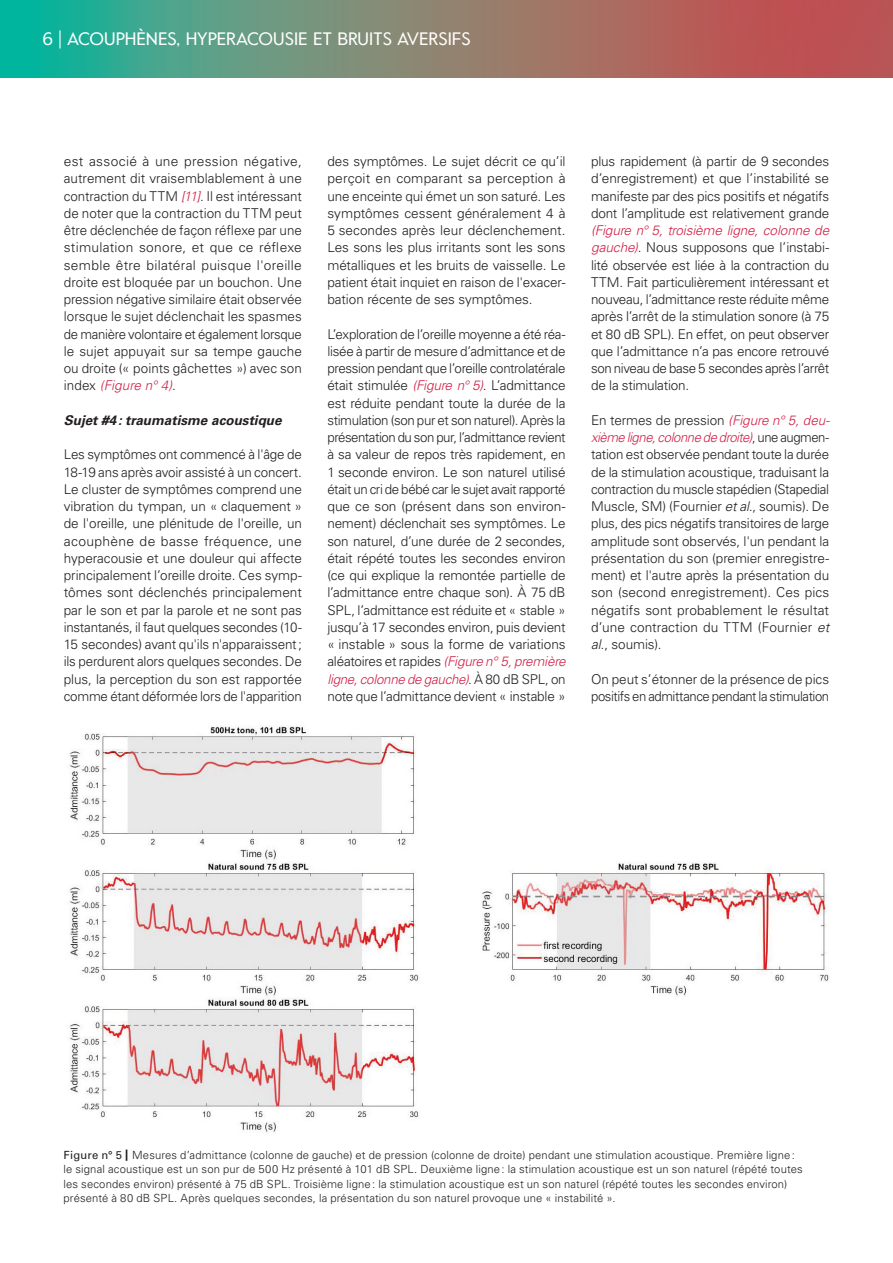
<style>
.page{position:relative;width:893px;height:1263px;background:#fff}
.page>*{position:absolute;margin:0;border:0;box-sizing:border-box;transform-origin:0 0}
._00_Folios{font:18px "Value";color:#fff}
.MondeOto_Texte-coura{font:300 13.5px/17.2px "Univers LT Std";letter-spacing:-.01em;color:#231f20;text-align:justify}
.MondeOto_Texte-coura-2{font:300 13.5px/17.2px "Univers LT Std";letter-spacing:-.03em;color:#231f20}
.MondeOto_T3{font:italic 700 13.5px "Univers LT Std";color:#231f20}
.Légende_figure{font:300 11.25px/14.2px "Univers LT Std";letter-spacing:.01em;color:#231f20}
.s1{font-family:"Univers LT Std";font-weight:300}
.s2{font-style:italic;color:#d12046}
.s3{font-style:italic}
.s4{font-weight:400}
.s5{font-weight:900}
</style>
<div class="page">
<svg style="left:0;top:0;width:893px;height:78px;background:#818171"></svg>
<img style="left:69px;top:726px;width:760px;height:408px">
<p class="_00_Folios" style="left:43px;top:27px;width:430px">6 <span class="s1">|</span> ACOUPHÈNES, HYPERACOUSIE ET BRUITS AVERSIFS</p>
<p class="MondeOto_Texte-coura" style="left:64px;top:153px;width:240px">est associé à une pression négative, autrement dit vraisemblablement à une contraction du TTM <span class="s2">[11]</span>. Il est intéressant de noter que la contraction du TTM peut être déclenchée de façon réflexe par une stimulation sonore, et que ce réflexe semble être bilatéral puisque l'oreille droite est bloquée par un bouchon. Une pression négative similaire était observée lorsque le sujet déclenchait les spasmes de manière volontaire et également lorsque le sujet appuyait sur sa tempe gauche ou droite (« points gâchettes ») avec son index <span class="s2">(Figure n° 4)</span>.</p>
<p class="MondeOto_T3" style="left:64px;top:412px;width:219px">Sujet #4: traumatisme acoustique</p>
<p class="MondeOto_Texte-coura" style="left:64px;top:446px;width:240px">Les symptômes ont commencé à l'âge de 18-19 ans après avoir assisté à un concert.<br>Le cluster de symptômes comprend une vibration du tympan, un « claquement » de l'oreille, une plénitude de l'oreille, un acouphène de basse fréquence, une hyperacousie et une douleur qui affecte principalement l’oreille droite. Ces symp&shy;tômes sont déclenchés principalement par le son et par la parole et ne sont pas instantanés, il faut quelques secondes (10- 15 secondes) avant qu'ils n'apparaissent; ils perdurent alors quelques secondes. De plus, la perception du son est rapportée comme étant déformée lors de l'apparition</p>
<p class="MondeOto_Texte-coura" style="left:327px;top:153px;width:240px">des symptômes. Le sujet décrit ce qu’il perçoit en comparant sa perception à une enceinte qui émet un son saturé. Les symptômes cessent généralement 4 à 5 secondes après leur déclenchement.<br>Les sons les plus irritants sont les sons métalliques et les bruits de vaisselle. Le patient était inquiet en raison de l'exacer&shy;bation récente de ses symptômes.</p>
<p class="MondeOto_Texte-coura" style="left:327px;top:325px;width:240px">L’exploration de l’oreille moyenne a été réa&shy;lisée à partir de mesure d’admittance et de pression pendant que l’oreille controlatérale était stimulée <span class="s2">(Figure n° 5)</span>. L’admittance est réduite pendant toute la durée de la stimulation (son pur et son naturel). Après la présentation du son pur, l’admittance revient à sa valeur de repos très rapidement, en 1 seconde environ. Le son naturel utilisé était un cri de bébé car le sujet avait rapporté que ce son (présent dans son environ&shy;nement) déclenchait ses symptômes. Le son naturel, d’une durée de 2 secondes, était répété toutes les secondes environ (ce qui explique la remontée partielle de l’admittance entre chaque son). À 75 dB SPL, l’admittance est réduite et « stable » jusqu’à 17 secondes environ, puis devient « instable » sous la forme de variations aléatoires et rapides <span class="s2">(Figure n° 5, première ligne, colonne de gauche)</span>. À 80 dB SPL, on note que l’admittance devient « instable »</p>
<p class="MondeOto_Texte-coura" style="left:591px;top:153px;width:240px">plus rapidement (à partir de 9 secondes d’enregistrement) et que l’instabilité se manifeste par des pics positifs et négatifs dont l’amplitude est relativement grande <span class="s2">(Figure n° 5, troisième ligne, colonne de gauche)</span>. Nous supposons que l’instabi&shy;lité observée est liée à la contraction du TTM. Fait particulièrement intéressant et nouveau, l’admittance reste réduite même après l’arrêt de la stimulation sonore (à 75 et 80 dB SPL). En effet, on peut observer que l’admittance n’a pas encore retrouvé son niveau de base 5 secondes après l’arrêt de la stimulation.</p>
<p class="MondeOto_Texte-coura" style="left:591px;top:411px;width:240px">En termes de pression <span class="s2">(Figure n° 5, deu&shy;xième ligne, colonne de droite)</span>, une augmen&shy;tation est observée pendant toute la durée de la stimulation acoustique, traduisant la contraction du muscle stapédien (Stapedial Muscle, SM) (Fournier <span class="s3">et al.</span>, soumis). De plus, des pics négatifs transitoires de large amplitude sont observés, l'un pendant la présentation du son (premier enregistre&shy;ment) et l'autre après la présentation du son (second enregistrement). Ces pics négatifs sont probablement le résultat d’une contraction du TTM (Fournier <span class="s3">et al.</span>, soumis).</p>
<p class="MondeOto_Texte-coura-2" style="left:591px;top:670px;width:240px">On peut s’étonner de la présence de pics positifs en admittance pendant la stimulation</p>
<p class="Légende_figure" style="left:64px;top:1148px;width:741px"><span class="s4">Figure n° 5</span> <span class="s5">|</span> Mesures d’admittance (colonne de gauche) et de pression (colonne de droite) pendant une stimulation acoustique. Première ligne: le signal acoustique est un son pur de 500 Hz présenté à 101 dB SPL. Deuxième ligne: la stimulation acoustique est un son naturel (répété toutes les secondes environ) présenté à 75 dB SPL. Troisième ligne: la stimulation acoustique est un son naturel (répété toutes les secondes environ) présenté à 80 dB SPL. Après quelques secondes, la présentation du son naturel provoque une « instabilité ».</p>
</div>
